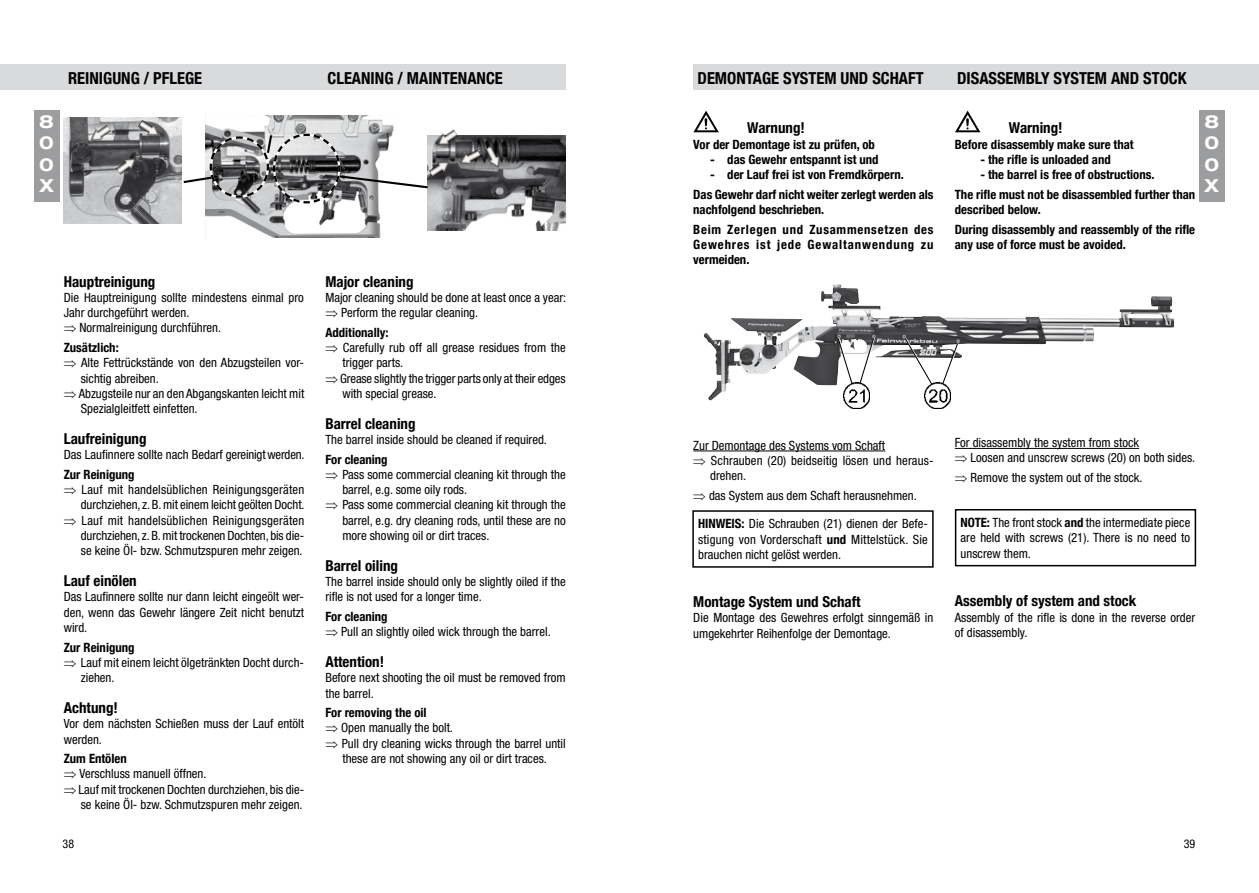
<style>
.page{position:relative;width:1259px;height:893px;background:#fff}
.page>*{position:absolute;margin:0;border:0;box-sizing:border-box;transform-origin:0 0}
.t1{font:700 expanded 18px/21.6px "Helvetica Neue LT Std";color:#fff;text-align:justify}
.t2{font:700 condensed 16.5px "Helvetica Neue LT";color:#000}
.t3{font:700 condensed 15px "Helvetica Neue LT";color:#000}
.t4{font:condensed 12.75px/15.3px "Helvetica Neue LT Std";color:#000}
.t5{font:700 condensed 12.75px/19.5px "Helvetica Neue LT";color:#000}
.t6{font:700 condensed 12.75px/19.5px "Helvetica Neue LT";letter-spacing:.06em;color:#000}
.t7{font:700 condensed 12.75px/15.3px "Helvetica Neue LT";letter-spacing:.07em;color:#000}
.t8{font:condensed 12px "Helvetica Neue LT Std";color:#000}
.s1{font-family:"Helvetica Neue LT";font-weight:700}
</style>
<div class="page">
<img style="left:205px;top:116px;width:189px;height:122px">
<img style="left:428px;top:135px;width:138px;height:95px">
<img style="left:64px;top:118px;width:118px;height:105px">
<svg style="left:181px;top:133px;width:249px;height:72px"></svg>
<img style="left:114px;top:152px;width:27px;height:25px">
<img style="left:85px;top:122px;width:27px;height:24px">
<img style="left:136px;top:118px;width:27px;height:24px">
<img style="left:427px;top:155px;width:27px;height:24px">
<img style="left:454px;top:146px;width:27px;height:23px">
<img style="left:432px;top:129px;width:27px;height:21px">
<img style="left:482px;top:145px;width:22px;height:27px">
<div style="left:0;top:64px;width:566px;height:25px;background:#d9dadb"></div>
<img style="left:728px;top:284px;width:114px;height:69px">
<img style="left:925px;top:383px;width:25px;height:25px">
<img style="left:843px;top:386px;width:26px;height:22px">
<svg style="left:941px;top:342px;width:19px;height:43px"></svg>
<svg style="left:904px;top:337px;width:29px;height:49px"></svg>
<svg style="left:837px;top:336px;width:39px;height:50px"></svg>
<div style="left:693px;top:64px;width:566px;height:25px;background:#d9dadb"></div>
<hr style="left:955px;top:448px;width:184px;height:1px;background:#000">
<svg style="left:955px;top:111px;width:25px;height:21px"></svg>
<hr style="left:693px;top:451px;width:192px;height:1px;background:#000">
<svg style="left:693px;top:111px;width:26px;height:21px"></svg>
<div style="left:955px;top:509px;width:241px;height:57px;border:2px solid #000"></div>
<div style="left:692px;top:510px;width:241px;height:58px;border:2px solid #000"></div>
<div style="left:34px;top:111px;width:25px;height:91px;background:#9c9d9f"></div>
<div style="left:1199px;top:111px;width:25px;height:91px;background:#9c9d9f"></div>
<p class="t2" style="left:68px;top:68px;width:136px">REINIGUNG / PFLEGE</p>
<p class="t2" style="left:327px;top:68px;width:177px">CLEANING / MAINTENANCE</p>
<p class="t2" style="left:697px;top:68px;width:228px">DEMONTAGE SYSTEM UND SCHAFT</p>
<p class="t2" style="left:957px;top:68px;width:231px">DISASSEMBLY SYSTEM AND STOCK</p>
<h1 class="t1" style="left:39px;top:110px;width:16px">8<br>0<br>0<br>X</h1>
<h1 class="t1" style="left:1204px;top:110px;width:16px">8<br>0<br>0<br>X</h1>
<p class="t3" style="left:1009px;top:119px;width:55px">Warning!</p>
<p class="t5" style="left:955px;top:134px;width:180px">Before disassembly make sure that</p>
<p class="t5" style="left:980px;top:150px;width:132px">- the rifle is unloaded and</p>
<p class="t5" style="left:955px;top:165px;width:242px;text-indent:26px">- the barrel is free of obstructions.<br>The rifle must not be disassembled further than</p>
<p class="t5" style="left:955px;top:200px;width:242px">described below.<br>During disassembly and reassembly of the rifle</p>
<p class="t5" style="left:955px;top:234px;width:172px">any use of force must be avoided.</p>
<p class="t3" style="left:747px;top:119px;width:59px">Warnung!</p>
<p class="t5" style="left:693px;top:134px;width:183px">Vor der Demontage ist zu prüfen, ob</p>
<p class="t5" style="left:710px;top:150px;width:170px">- das Gewehr entspannt ist und</p>
<p class="t5" style="left:693px;top:165px;width:242px;text-indent:17px">- der Lauf frei ist von Fremdkörpern.<br>Das Gewehr darf nicht weiter zerlegt werden als</p>
<p class="t6" style="left:693px;top:200px;width:242px">nachfolgend beschrieben.<br>Beim Zerlegen und Zusammensetzen des</p>
<p class="t7" style="left:693px;top:237px;width:242px">Gewehres ist jede Gewaltanwendung zu vermeiden.</p>
<p class="t3" style="left:64px;top:272px;width:93px">Hauptreinigung</p>
<p class="t4" style="left:64px;top:290px;width:242px">Die Hauptreinigung sollte mindestens einmal pro<br>Jahr durchgeführt werden.<br>⇒ Normalreinigung durchführen.</p>
<p class="t5" style="left:64px;top:338px;width:56px">Zusätzlich:</p>
<p class="t4" style="left:64px;top:355px;width:242px">⇒ Alte Fettrückstände von den Abzugsteilen vor-</p>
<p class="t4" style="left:81px;top:370px;width:80px">sichtig abreiben.</p>
<p class="t4" style="left:64px;top:386px;width:242px">⇒ Abzugsteile nur an den Abgangskanten leicht mit</p>
<p class="t4" style="left:81px;top:401px;width:118px">Spezialgleitfett einfetten.</p>
<p class="t3" style="left:64px;top:430px;width:84px">Laufreinigung</p>
<p class="t4" style="left:64px;top:447px;width:242px">Das Laufinnere sollte nach Bedarf gereinigt werden.</p>
<p class="t5" style="left:64px;top:464px;width:72px">Zur Reinigung</p>
<p class="t4" style="left:64px;top:482px;width:242px;text-align:right">⇒ Lauf mit handelsüblichen Reinigungsgeräten durchziehen, z. B. mit einem leicht geölten Docht.<br>⇒ Lauf mit handelsüblichen Reinigungsgeräten durchziehen, z. B. mit trockenen Dochten, bis die-<br>se keine Öl- bzw. Schmutzspuren mehr zeigen.</p>
<p class="t3" style="left:64px;top:572px;width:74px">Lauf einölen</p>
<p class="t4" style="left:64px;top:589px;width:242px;text-align:justify">Das Laufinnere sollte nur dann leicht eingeölt wer&shy;den, wenn das Gewehr längere Zeit nicht benutzt wird.</p>
<p class="t5" style="left:64px;top:637px;width:72px">Zur Reinigung</p>
<p class="t4" style="left:81px;top:655px;width:225px;text-indent:-17px">⇒ Lauf mit einem leicht ölgetränkten Docht durch&shy;ziehen.</p>
<p class="t3" style="left:64px;top:698px;width:56px">Achtung!</p>
<p class="t4" style="left:64px;top:716px;width:242px">Vor dem nächsten Schießen muss der Lauf entölt werden.</p>
<p class="t5" style="left:64px;top:749px;width:64px">Zum Entölen</p>
<p class="t4" style="left:64px;top:766px;width:144px">⇒ Verschluss manuell öffnen.</p>
<p class="t4" style="left:64px;top:781px;width:242px">⇒ Lauf mit trockenen Dochten durchziehen, bis die-</p>
<p class="t4" style="left:81px;top:797px;width:223px">se keine Öl- bzw. Schmutzspuren mehr zeigen.</p>
<p class="t3" style="left:325px;top:272px;width:90px">Major cleaning</p>
<p class="t4" style="left:325px;top:290px;width:242px">Major cleaning should be done at least once a year: ⇒ Perform the regular cleaning.</p>
<p class="t5" style="left:325px;top:322px;width:65px">Additionally:</p>
<p class="t4" style="left:325px;top:340px;width:242px">⇒ Carefully rub off all grease residues from the</p>
<p class="t4" style="left:342px;top:355px;width:62px">trigger parts.</p>
<p class="t4" style="left:325px;top:370px;width:242px">⇒ Grease slightly the trigger parts only at their edges</p>
<p class="t4" style="left:342px;top:386px;width:96px">with special grease.</p>
<p class="t3" style="left:325px;top:414px;width:92px">Barrel cleaning</p>
<p class="t4" style="left:325px;top:432px;width:223px">The barrel inside should be cleaned if required.</p>
<p class="t5" style="left:325px;top:449px;width:64px">For cleaning</p>
<p class="t4" style="left:325px;top:467px;width:242px">⇒ Pass some commercial cleaning kit through the</p>
<p class="t4" style="left:342px;top:482px;width:126px">barrel, e.g. some oily rods.</p>
<p class="t4" style="left:325px;top:497px;width:242px">⇒ Pass some commercial cleaning kit through the</p>
<p class="t4" style="left:342px;top:512px;width:225px">barrel, e.g. dry cleaning rods, until these are no</p>
<p class="t4" style="left:342px;top:528px;width:149px">more showing oil or dirt traces.</p>
<p class="t3" style="left:325px;top:556px;width:74px">Barrel oiling</p>
<p class="t4" style="left:325px;top:574px;width:242px">The barrel inside should only be slightly oiled if the rifle is not used for a longer time.</p>
<p class="t5" style="left:325px;top:606px;width:64px">For cleaning</p>
<p class="t4" style="left:325px;top:624px;width:227px">⇒ Pull an slightly oiled wick through the barrel.</p>
<p class="t3" style="left:325px;top:653px;width:60px">Attention!</p>
<p class="t4" style="left:325px;top:670px;width:242px">Before next shooting the oil must be removed from the barrel.</p>
<p class="t5" style="left:325px;top:703px;width:103px">For removing the oil</p>
<p class="t4" style="left:325px;top:720px;width:129px">⇒ Open manually the bolt.</p>
<p class="t4" style="left:325px;top:735px;width:242px">⇒ Pull dry cleaning wicks through the barrel until</p>
<p class="t4" style="left:342px;top:751px;width:206px">these are not showing any oil or dirt traces.</p>
<p class="t4" style="left:693px;top:437px;width:193px">Zur Demontage des Systems vom Schaft</p>
<p class="t4" style="left:693px;top:453px;width:242px">⇒ Schrauben (20) beidseitig lösen und heraus-</p>
<p class="t4" style="left:710px;top:468px;width:37px">drehen.</p>
<p class="t4" style="left:693px;top:488px;width:225px">⇒ das System aus dem Schaft herausnehmen.</p>
<p class="t4" style="left:698px;top:516px;width:231px;text-align:justify"><span class="s1">HINWEIS:</span> Die Schrauben (21) dienen der Befe&shy;stigung von Vorderschaft <span class="s1">und</span> Mittelstück. Sie brauchen nicht gelöst werden.</p>
<p class="t3" style="left:693px;top:593px;width:169px">Montage System und Schaft</p>
<p class="t4" style="left:693px;top:610px;width:242px">Die Montage des Gewehres erfolgt sinngemäß in umgekehrter Reihenfolge der Demontage.</p>
<p class="t4" style="left:955px;top:435px;width:242px">For disassembly the system from stock<br>⇒ Loosen and unscrew screws (20) on both sides.</p>
<p class="t4" style="left:955px;top:470px;width:189px">⇒ Remove the system out of the stock.</p>
<p class="t4" style="left:960px;top:515px;width:231px;text-align:justify"><span class="s1">NOTE:</span> The front stock <span class="s1">and</span> the intermediate piece are held with screws (21). There is no need to unscrew them.</p>
<p class="t3" style="left:955px;top:592px;width:183px">Assembly of system and stock</p>
<p class="t4" style="left:955px;top:609px;width:242px">Assembly of the rifle is done in the reverse order of disassembly.</p>
<p class="t8" style="left:63px;top:837px;width:13px">38</p>
<p class="t8" style="left:1183px;top:837px;width:13px">39</p>
</div>
